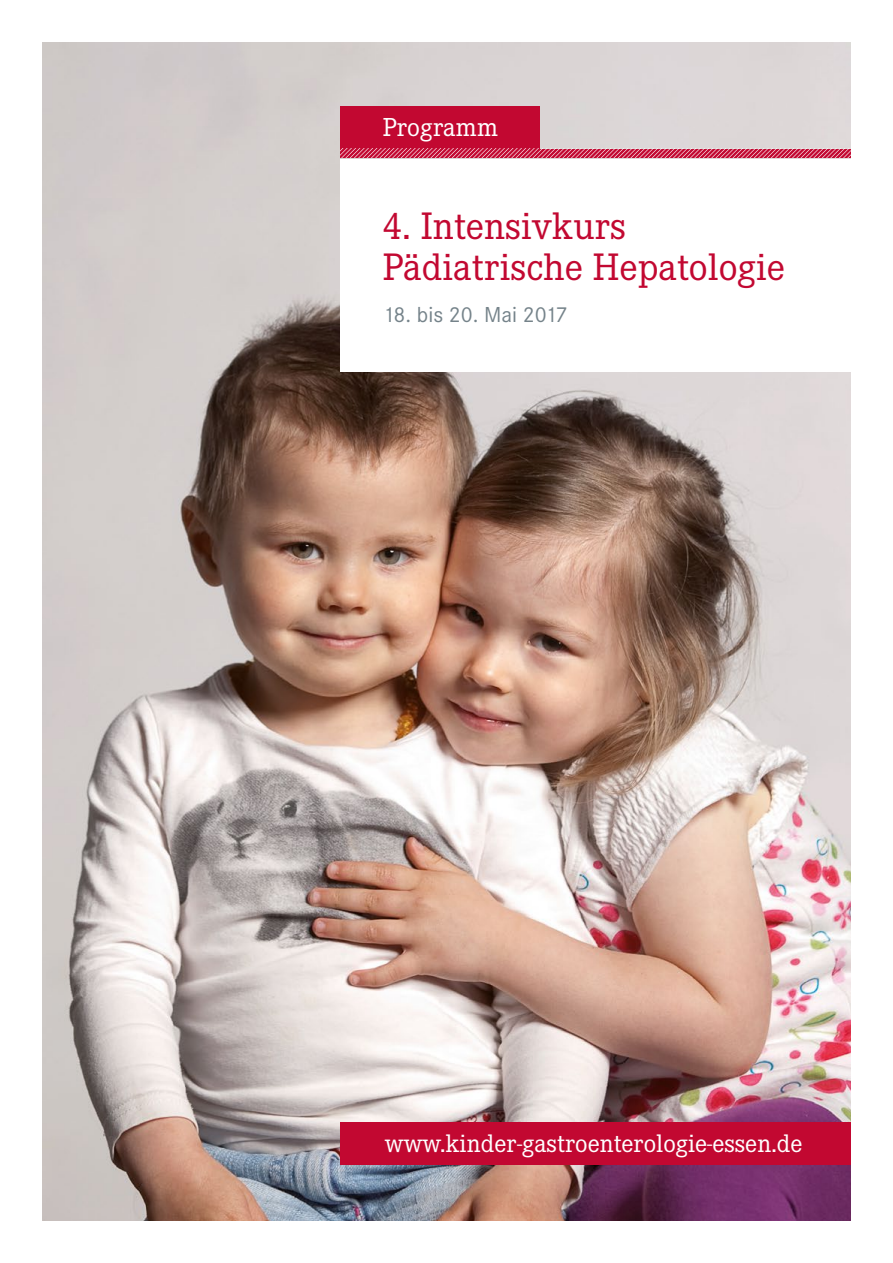
<style>
.page{position:relative;width:893px;height:1263px;background:#fff}
.page>*{position:absolute;margin:0;border:0;box-sizing:border-box;transform-origin:0 0}
.t1{font:39.75px/40.5px "Corporate E";color:#c20831}
.t2{font:27px "Corporate E";color:#fff}
.t3{font:26.25px "Corporate E";color:#fff}
.t4{font:22.5px "Corporate S";color:#75838a}
</style>
<div class="page">
<img style="left:43px;top:43px;width:807px;height:1177px">
<div style="left:340px;top:159px;width:515px;height:213px;background:#fff"></div>
<div style="left:340px;top:106px;width:200px;height:43px;background:#c20831"></div>
<svg style="left:340px;top:149px;width:510px;height:8px;background:#cd3859"></svg>
<div style="left:340px;top:1123px;width:510px;height:42px;background:#c20831"></div>
<p class="t2" style="left:383px;top:113px;width:117px">Programm</p>
<p class="t1" style="left:383px;top:207px;width:404px">4. Intensivkurs<br>Pädiatrische Hepatologie</p>
<p class="t4" style="left:383px;top:302px;width:186px">18. bis 20. Mai 2017</p>
<p class="t3" style="left:385px;top:1129px;width:419px">www.kinder-gastroenterologie-essen.de</p>
</div>
